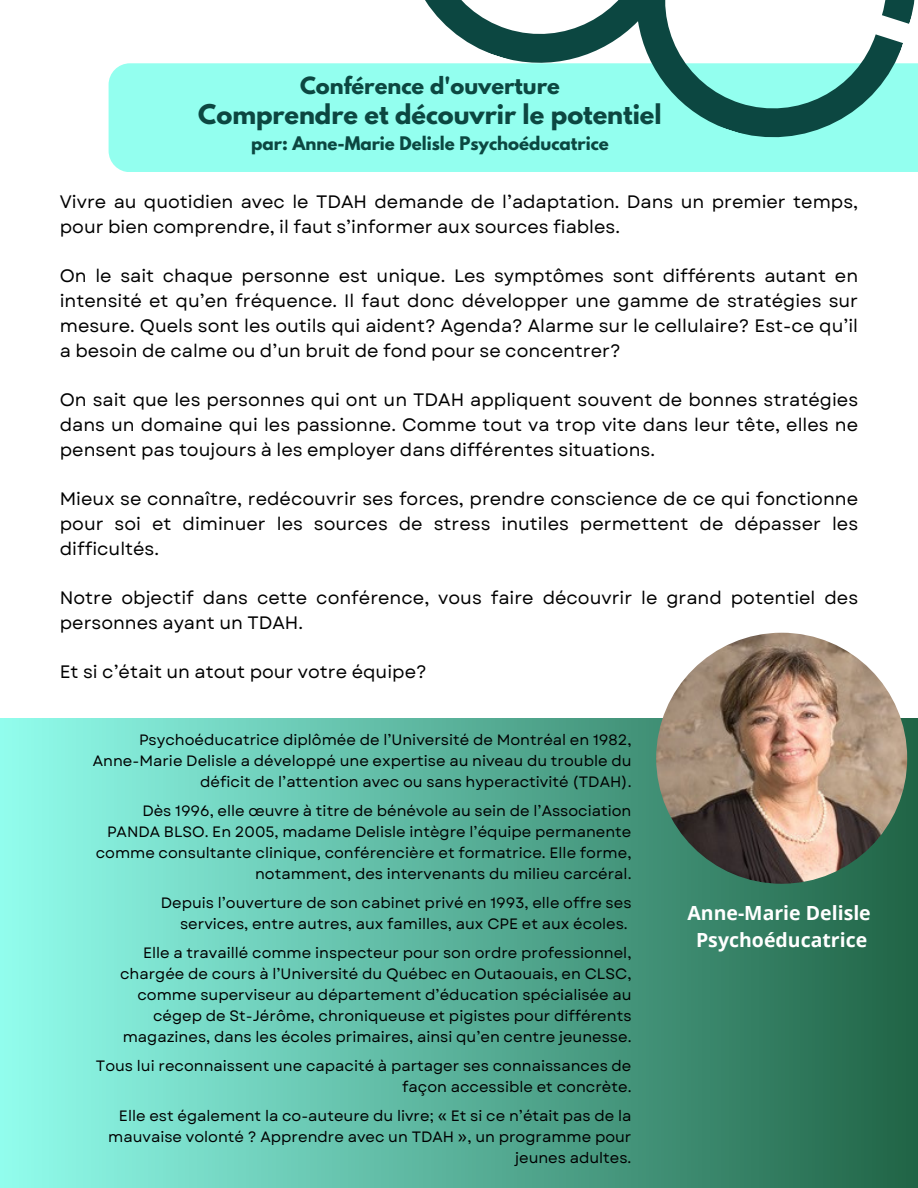
<style>
.page{position:relative;width:918px;height:1188px;background:#fff}
.page>*{position:absolute;margin:0;border:0;box-sizing:border-box;transform-origin:0 0}
.t1{font:700 24.15px "League Spartan";color:#0c4741}
.t2{font:700 21px "League Spartan";color:#0c4741}
.t3{font:700 19.5px "Open Sans";color:#fff}
.t4{font:18px/24.8px "Garet";color:#000;text-align:justify}
.t5{font:700 16.65px "League Spartan";color:#0c4741}
.t6{font:15px/21px "Garet";color:#000;text-align:right}
</style>
<div class="page">
<div style="left:109px;top:63px;width:809px;height:109px;background:#93ffef"></div>
<svg style="left:903px;top:0;width:12px;height:24px"></svg>
<svg style="left:368px;top:0;width:535px;height:172px;fill:#93ffef"></svg>
<div style="left:0;top:718px;width:918px;height:470px;background:linear-gradient(to right,#92fded,#206445)"></div>
<img style="left:656px;top:633px;width:251px;height:251px;border-radius:50%">
<p class="t2" style="left:300px;top:75px;width:261px">Conférence d'ouverture</p>
<p class="t1" style="left:198px;top:102px;width:465px">Comprendre et découvrir le potentiel</p>
<p class="t5" style="left:251px;top:135px;width:359px">par: Anne-Marie Delisle Psychoéducatrice</p>
<p class="t4" style="left:60px;top:190px;width:800px">Vivre au quotidien avec le TDAH demande de l’adaptation. Dans un premier temps, pour bien comprendre, il faut s’informer aux sources fiables.</p>
<p class="t4" style="left:60px;top:264px;width:800px">On le sait chaque personne est unique. Les symptômes sont différents autant en intensité et qu’en fréquence. Il faut donc développer une gamme de stratégies sur mesure. Quels sont les outils qui aident? Agenda? Alarme sur le cellulaire? Est-ce qu’il a besoin de calme ou d’un bruit de fond pour se concentrer?</p>
<p class="t4" style="left:60px;top:388px;width:800px">On sait que les personnes qui ont un TDAH appliquent souvent de bonnes stratégies dans un domaine qui les passionne. Comme tout va trop vite dans leur tête, elles ne pensent pas toujours à les employer dans différentes situations.</p>
<p class="t4" style="left:60px;top:487px;width:800px">Mieux se connaître, redécouvrir ses forces, prendre conscience de ce qui fonctionne pour soi et diminuer les sources de stress inutiles permettent de dépasser les difficultés.</p>
<p class="t4" style="left:60px;top:586px;width:800px">Notre objectif dans cette conférence, vous faire découvrir le grand potentiel des personnes ayant un TDAH.</p>
<p class="t4" style="left:60px;top:660px;width:368px">Et si c’était un atout pour votre équipe?</p>
<p class="t6" style="left:93px;top:729px;width:540px">Psychoéducatrice diplômée de l’Université de Montréal en 1982,<br>Anne-Marie Delisle a développé une expertise au niveau du trouble du déficit de l’attention avec ou sans hyperactivité (TDAH).</p>
<p class="t6" style="left:96px;top:800px;width:537px">Dès 1996, elle œuvre à titre de bénévole au sein de l’Association PANDA BLSO. En 2005, madame Delisle intègre l’équipe permanente comme consultante clinique, conférencière et formatrice. Elle forme, notamment, des intervenants du milieu carcéral.</p>
<p class="t6" style="left:161px;top:892px;width:472px">Depuis l’ouverture de son cabinet privé en 1993, elle offre ses services, entre autres, aux familles, aux CPE et aux écoles.</p>
<p class="t6" style="left:120px;top:942px;width:513px">Elle a travaillé comme inspecteur pour son ordre professionnel, chargée de cours à l’Université du Québec en Outaouais, en CLSC, comme superviseur au département d’éducation spécialisée au cégep de St-Jérôme, chroniqueuse et pigistes pour différents magazines, dans les écoles primaires, ainsi qu’en centre jeunesse.</p>
<p class="t6" style="left:96px;top:1055px;width:537px">Tous lui reconnaissent une capacité à partager ses connaissances de façon accessible et concrète.</p>
<p class="t6" style="left:108px;top:1105px;width:525px">Elle est également la co-auteure du livre; « Et si ce n’était pas de la mauvaise volonté ? Apprendre avec un TDAH », un programme pour jeunes adultes.</p>
<p class="t3" style="left:687px;top:899px;width:185px">Anne-Marie Delisle</p>
<p class="t3" style="left:696px;top:926px;width:173px">Psychoéducatrice</p>
</div>
